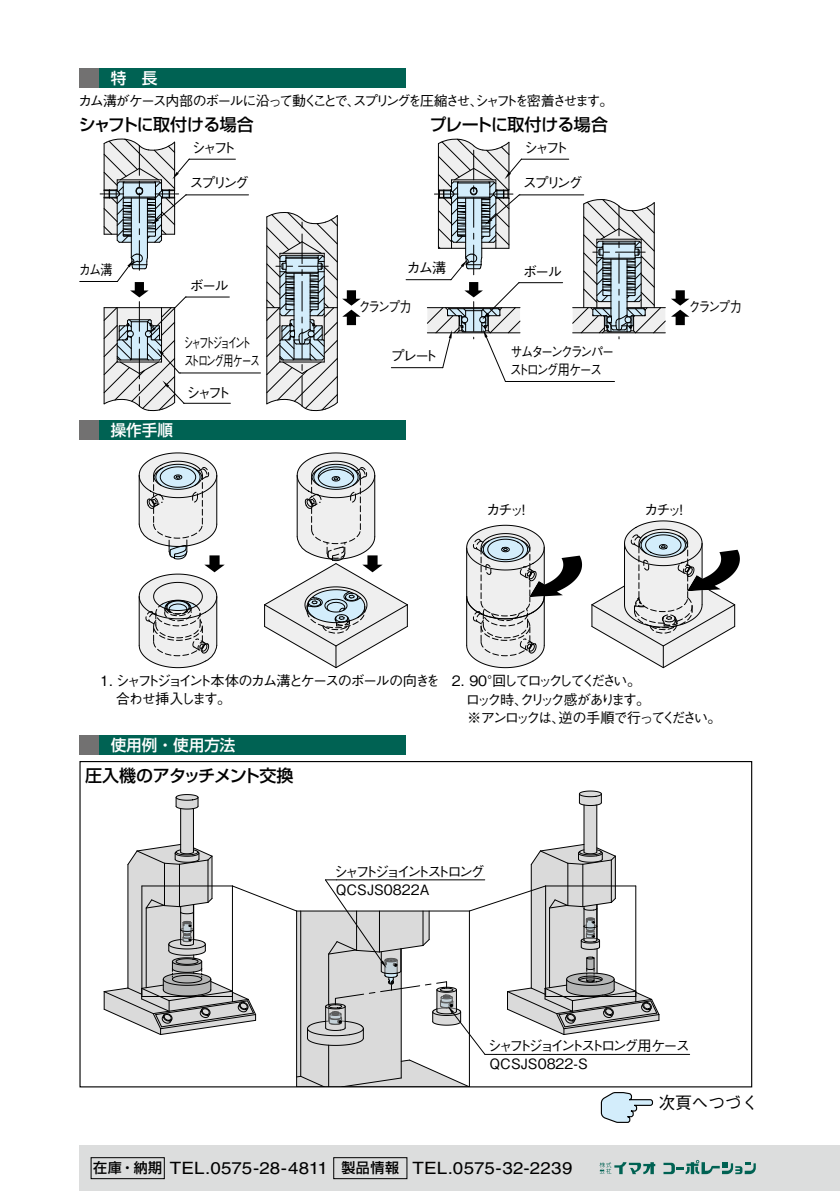
<style>
.page{position:relative;width:840px;height:1191px;background:#fff}
.page>*{position:absolute;margin:0;border:0;box-sizing:border-box;transform-origin:0 0}
.t1{font:17px "Helvetica LT Std";letter-spacing:.005em;color:#000;scale:1.1 1}
.t2{font:500 17px "Shin Go Pr 6 N";letter-spacing:-.045em;color:#000}
.t3{font:500 17px "Gothic BBB Pr 6 N";letter-spacing:-.025em;color:#000}
.t4{font:500 15.6px "Shin Go Pr 6 N";color:#fff}
.t5{font:500 14.2px/18.2px "Gothic BBB Pr 6 N";letter-spacing:-.18em;color:#000}
.t6{font:500 14.2px/18.2px "Gothic BBB Pr 6 N";letter-spacing:-.215em;color:#000}
.t7{font:500 14.2px/18.2px "Gothic BBB Pr 6 N";letter-spacing:-.14em;color:#000}
.t8{font:500 14.2px/18.2px "Gothic BBB Pr 6 N";letter-spacing:-.18em;color:#000;scale:.85 1}
.t9{font:500 14.2px "Gothic BBB Pr 6 N";letter-spacing:-.18em;color:#000;scale:.7 1}
.t10{font:500 14.2px "Gothic BBB Pr 6 N";letter-spacing:-.25em;color:#000;scale:.7 1}
.t11{font:500 14px "Gothic BBB Pr 6 N";letter-spacing:-.165em;color:#000}
.s1{font-family:"Shin Go Pr 6 N";font-weight:500;font-size:14px}
</style>
<div class="page">
<div style="left:79px;top:420px;width:20px;height:19px;background:#727171"></div>
<div style="left:99px;top:420px;width:306px;height:19px;background:#006253"></div>
<div style="left:79px;top:735px;width:20px;height:20px;background:#727171"></div>
<div style="left:99px;top:735px;width:306px;height:20px;background:#006253"></div>
<svg style="left:266px;top:212px;width:94px;height:199px"></svg>
<svg style="left:572px;top:199px;width:117px;height:140px"></svg>
<hr style="left:80px;top:281px;width:37px;height:1px;background:#000">
<hr style="left:189px;top:159px;width:46px;height:1px;background:#000">
<hr style="left:180px;top:372px;width:80px;height:1px;background:#000">
<hr style="left:186px;top:297px;width:43px;height:1px;background:#000">
<hr style="left:184px;top:403px;width:46px;height:1px;background:#000">
<svg style="left:100px;top:138px;width:90px;height:273px"></svg>
<hr style="left:186px;top:194px;width:62px;height:1px;background:#000">
<hr style="left:406px;top:279px;width:44px;height:1px;background:#000">
<hr style="left:521px;top:159px;width:47px;height:1px;background:#000">
<hr style="left:506px;top:381px;width:108px;height:1px;background:#000">
<hr style="left:519px;top:282px;width:43px;height:1px;background:#000">
<hr style="left:519px;top:194px;width:64px;height:1px;background:#000">
<svg style="left:426px;top:138px;width:96px;height:244px"></svg>
<hr style="left:391px;top:367px;width:51px;height:1px;background:#000">
<svg style="left:466px;top:525px;width:115px;height:143px"></svg>
<svg style="left:591px;top:520px;width:148px;height:148px"></svg>
<svg style="left:264px;top:452px;width:144px;height:216px"></svg>
<svg style="left:138px;top:452px;width:86px;height:216px"></svg>
<hr style="left:496px;top:1054px;width:193px;height:1px;background:#000">
<div style="left:79px;top:68px;width:20px;height:20px;background:#727171"></div>
<div style="left:99px;top:68px;width:306px;height:20px;background:#006253"></div>
<svg style="left:103px;top:790px;width:556px;height:333px"></svg>
<div style="left:79px;top:1145px;width:760px;height:46px;background:#dcdddd"></div>
<div style="left:91px;top:1157px;width:73px;height:22px;border:1px solid #000"></div>
<div style="left:333px;top:1157px;width:74px;height:22px;border:1px solid #000"></div>
<svg style="left:599px;top:1162px;width:56px;height:12px"></svg>
<svg style="left:663px;top:1160px;width:92px;height:14px"></svg>
<p class="t4" style="left:111px;top:65px;width:48px">特　長</p>
<p class="t11" style="left:78px;top:89px;width:536px">カム溝がケース内部のボールに沿って動くことで、スプリングを圧縮させ､シャフトを密着させます。</p>
<p class="t2" style="left:79px;top:110px;width:176px">シャフトに取付ける場合</p>
<p class="t2" style="left:429px;top:110px;width:180px">プレートに取付ける場合</p>
<p class="t5" style="left:191px;top:138px;width:46px">シャフト</p>
<p class="t5" style="left:189px;top:173px;width:61px">スプリング</p>
<p class="t8" style="left:79px;top:259px;width:41px">カム溝</p>
<p class="t5" style="left:190px;top:276px;width:40px">ボール</p>
<p class="t4" style="left:111px;top:417px;width:64px">操作手順</p>
<p class="t10" style="left:183px;top:331px;width:98px">シャフトジョイント</p>
<p class="t9" style="left:184px;top:349px;width:110px">ストロング用ケース</p>
<p class="t5" style="left:186px;top:382px;width:46px">シャフト</p>
<p class="t5" style="left:523px;top:138px;width:46px">シャフト</p>
<p class="t5" style="left:522px;top:173px;width:61px">スプリング</p>
<p class="t5" style="left:406px;top:258px;width:41px">カム溝</p>
<p class="t5" style="left:522px;top:261px;width:40px">ボール</p>
<p class="t8" style="left:358px;top:297px;width:64px">クランプ力</p>
<p class="t8" style="left:688px;top:297px;width:64px">クランプ力</p>
<p class="t5" style="left:390px;top:346px;width:49px">プレート</p>
<p class="t8" style="left:509px;top:341px;width:124px">サムターンクランパーストロング用ケース</p>
<p class="t5" style="left:486px;top:499px;width:46px">カチッ！</p>
<p class="t5" style="left:643px;top:499px;width:46px">カチッ！</p>
<p class="t7" style="left:116px;top:671px;width:325px;text-indent:-16px">1. シャフトジョイント本体のカム溝とケースのボールの向きを合わせ挿入します。</p>
<p class="t6" style="left:465px;top:671px;width:257px;text-indent:-14px">2. 90°回してロックしてください。<br>ロック時、クリック感があります。<br>※アンロックは、逆の手順で行ってください。</p>
<p class="t4" style="left:111px;top:732px;width:126px">使用例・使用方法</p>
<p class="t2" style="left:85px;top:761px;width:210px">圧入機のアタッチメント交換</p>
<p class="t5" style="left:333px;top:861px;width:152px">シャフトジョイントストロング<br>QCSJS0822A</p>
<p class="t5" style="left:487px;top:1035px;width:204px">シャフトジョイントストロング用ケース<br>QCSJS0822-S</p>
<p class="t3" style="left:658px;top:1089px;width:101px">次頁へつづく</p>
<p class="t1" style="left:93px;top:1158px;width:437px"><span class="s1">在庫・納期</span> TEL.0575-28-4811 <span class="s1">製品情報</span> TEL.0575-32-2239</p>
</div>
